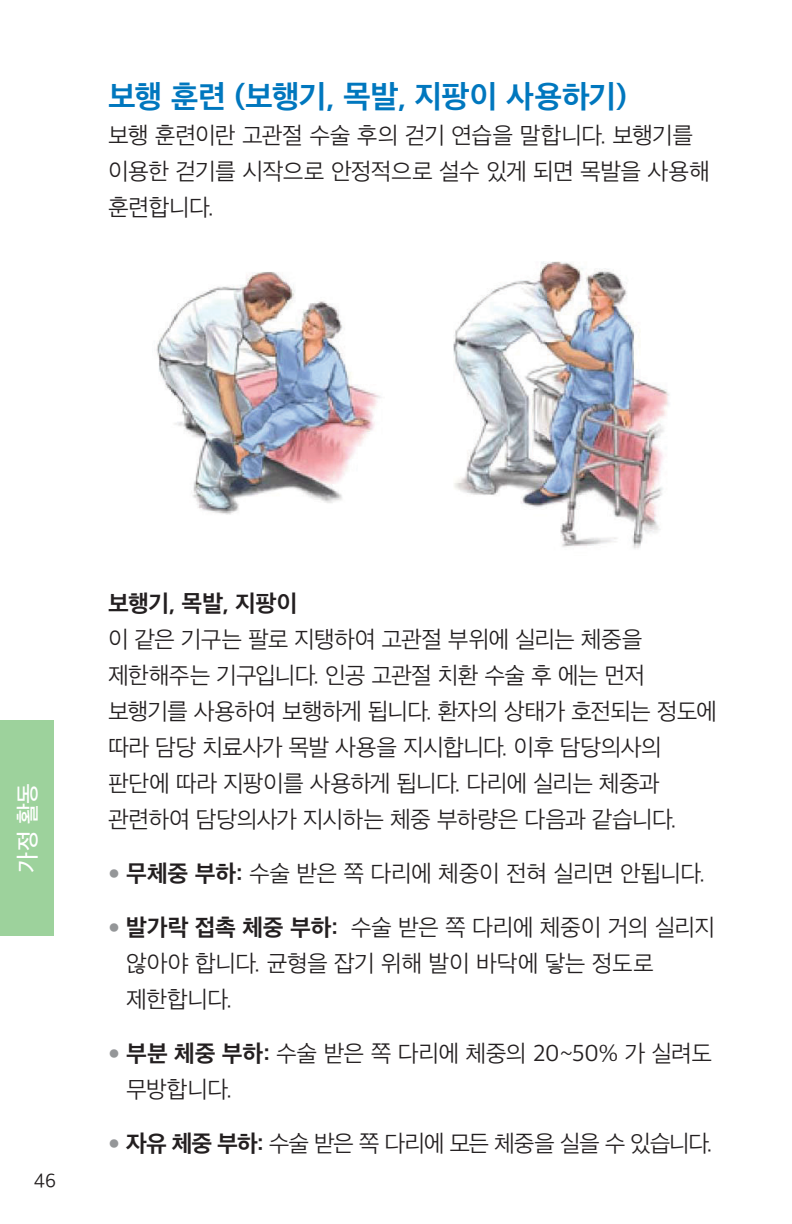
<style>
.page{position:relative;width:792px;height:1224px;background:#fff}
.page>*{position:absolute;margin:0;border:0;box-sizing:border-box;transform-origin:0 0}
.H2_no_space{font:700 32px "Apple SD Gothic Neo";letter-spacing:-.005em;color:#0077be}
.Basic_no_space{font:300 24px/36px "Apple SD Gothic Neo";letter-spacing:-.03em;color:#231f20}
.Basic_no_space-2{font:300 24px "Apple SD Gothic Neo";letter-spacing:-.06em;color:#231f20}
.H3_no_space{font:700 24px "Apple SD Gothic Neo";letter-spacing:-.01em;color:#231f20}
.t1{font:500 24px "Apple SD Gothic Neo";color:#fff}
.t2{font:300 20px "Apple SD Gothic Neo";color:#231f20}
.s1{font-family:"Avenir LT Std";font-weight:400;color:#949698}
.s2{font-weight:700}
</style>
<div class="page">
<div style="left:0;top:720px;width:54px;height:216px;background:#9dd29c"></div>
<img style="left:453px;top:261px;width:216px;height:288px">
<img style="left:156px;top:272px;width:225px;height:243px">
<p class="H2_no_space" style="left:108px;top:79px;width:520px">보행 훈련 (보행기, 목발, 지팡이 사용하기)</p>
<p class="Basic_no_space" style="left:108px;top:119px;width:603px">보행 훈련이란 고관절 수술 후의 걷기 연습을 말합니다. 보행기를 이용한 걷기를 시작으로 안정적으로 설수 있게 되면 목발을 사용해 훈련합니다.</p>
<p class="t1" style="left:14px;top:873px;width:91px;rotate:-90deg">가정 활동</p>
<p class="t2" style="left:34px;top:1170px;width:24px">46</p>
<p class="H3_no_space" style="left:108px;top:590px;width:191px">보행기, 목발, 지팡이</p>
<p class="Basic_no_space" style="left:108px;top:623px;width:610px">이 같은 기구는 팔로 지탱하여 고관절 부위에 실리는 체중을 제한해주는 기구입니다. 인공 고관절 치환 수술 후 에는 먼저 보행기를 사용하여 보행하게 됩니다. 환자의 상태가 호전되는 정도에 따라 담당 치료사가 목발 사용을 지시합니다. 이후 담당의사의 판단에 따라 지팡이를 사용하게 됩니다. 다리에 실리는 체중과 관련하여 담당의사가 지시하는 체중 부하량은 다음과 같습니다.</p>
<p class="Basic_no_space" style="left:108px;top:857px;width:599px"><span class="s1">•</span> <span class="s2">무체중 부하:</span> 수술 받은 쪽 다리에 체중이 전혀 실리면 안됩니다.</p>
<p class="Basic_no_space" style="left:126px;top:911px;width:591px;text-indent:-18px"><span class="s1">•</span> <span class="s2">발가락 접촉 체중 부하:</span> 수술 받은 쪽 다리에 체중이 거의 실리지 않아야 합니다. 균형을 잡기 위해 발이 바닥에 닿는 정도로 제한합니다.</p>
<p class="Basic_no_space" style="left:126px;top:1037px;width:588px;text-indent:-18px"><span class="s1">•</span> <span class="s2">부분 체중 부하:</span> 수술 받은 쪽 다리에 체중의 20~50% 가 실려도 무방합니다.</p>
<p class="Basic_no_space-2" style="left:108px;top:1130px;width:606px"><span class="s1">•</span> <span class="s2">자유 체중 부하:</span> 수술 받은 쪽 다리에 모든 체중을 실을 수 있습니다.</p>
</div>
